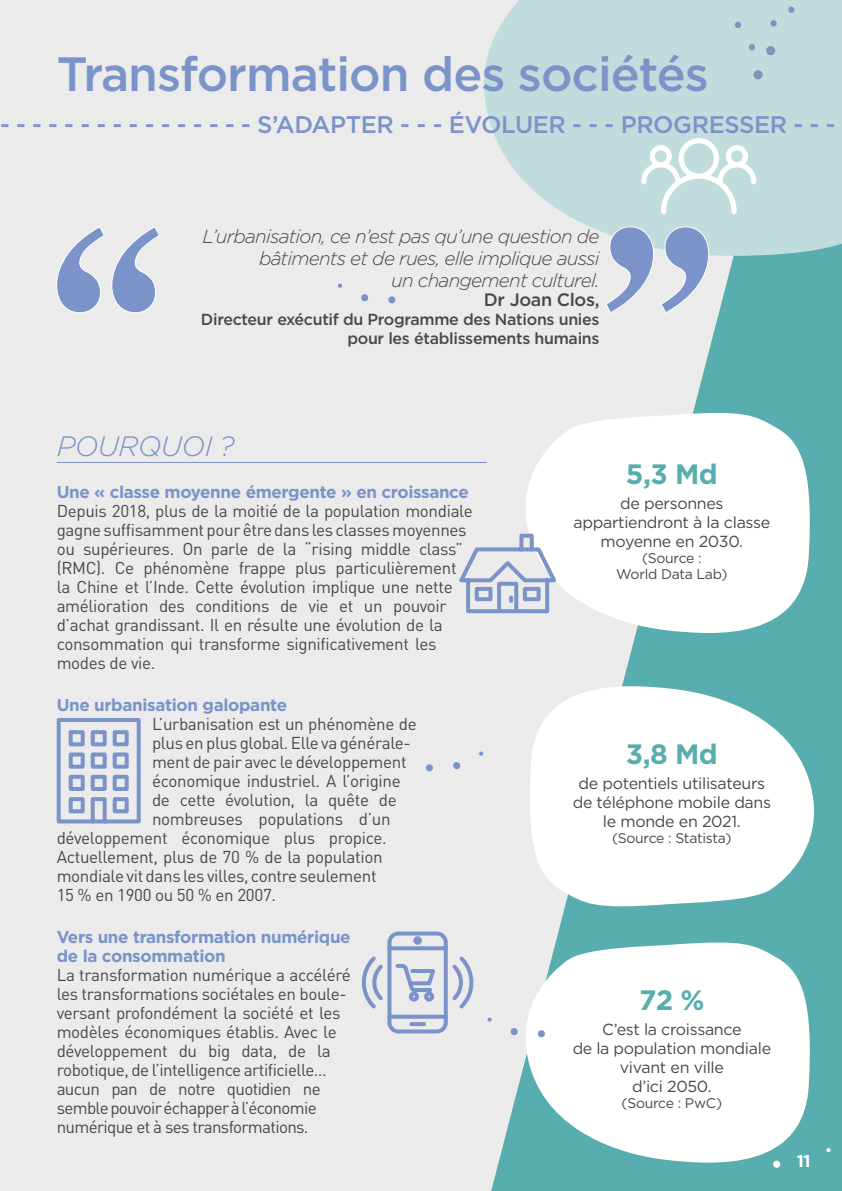
<style>
.page{position:relative;width:842px;height:1191px;background:#ebebeb}
.page>*{position:absolute;margin:0;border:0;box-sizing:border-box;transform-origin:0 0}
.t1{font:500 48px "Gotham";letter-spacing:-.02em;color:#7b93c8}
.t2{font:700 28px "Gotham";color:#58adaf}
.t3{font:italic 300 28px "Gotham";letter-spacing:-.02em;color:#7b93c8}
.t4{font:500 24px "Gotham";letter-spacing:-.015em;color:#7b93c8}
.t5{font:italic 300 19px/22px "Gotham";letter-spacing:-.04em;color:#484848;text-align:right}
.t6{font:500 18px "Gotham";letter-spacing:-.02em;color:#484848}
.t7{font:17px/19px "DIN Pro";letter-spacing:-.02em;color:#484848}
.t8{font:700 17px/19px "Gotham";letter-spacing:-.02em;color:#7b93c8}
.t9{font:700 17px "Gotham";color:#fff}
.t10{font:16px/19px "Gotham";letter-spacing:-.02em;color:#484848;text-align:center}
.t11{font:500 16px/19px "Gotham";letter-spacing:-.02em;color:#484848;text-align:right}
.t12{font:14px/16px "Gotham";letter-spacing:-.02em;color:#484848;text-align:center}
</style>
<div class="page">
<svg style="left:491px;top:258px;width:351px;height:933px;fill:#58adaf"></svg>
<svg style="left:484px;top:0;width:358px;height:258px;background:#c4ddde"></svg>
<svg style="left:826px;top:1147px;width:5px;height:5px"></svg>
<div style="left:792px;top:1153px;width:24px;height:28px;background:#58adaf"></div>
<div style="left:754px;top:71px;width:8px;height:7px;background:#789e9f;border-radius:50%"></div>
<div style="left:753px;top:70px;width:10px;height:9px;border:2px solid #7b93c8;border-radius:50%"></div>
<div style="left:767px;top:47px;width:7px;height:7px;background:#789e9f;border-radius:50%"></div>
<div style="left:766px;top:46px;width:9px;height:9px;border:2px solid #7b93c8;border-radius:50%"></div>
<svg style="left:749px;top:44px;width:6px;height:6px"></svg>
<div style="left:770px;top:20px;width:7px;height:7px;border:2px solid #7b93c8;border-radius:50%"></div>
<svg style="left:788px;top:7px;width:6px;height:6px"></svg>
<svg style="left:735px;top:22px;width:6px;height:6px"></svg>
<hr style="left:57px;top:462px;width:430px;height:1px;background:#7b93c8">
<svg style="left:512px;top:410px;width:301px;height:230px;background:#eef5f5"></svg>
<svg style="left:526px;top:678px;width:302px;height:231px;background:#dfeeef"></svg>
<svg style="left:512px;top:939px;width:301px;height:231px;background:#deeeee"></svg>
<svg style="left:426px;top:764px;width:7px;height:8px"></svg>
<svg style="left:453px;top:762px;width:8px;height:7px"></svg>
<svg style="left:479px;top:751px;width:5px;height:5px"></svg>
<svg style="left:537px;top:1029px;width:8px;height:8px"></svg>
<svg style="left:510px;top:1027px;width:8px;height:8px"></svg>
<svg style="left:487px;top:1017px;width:5px;height:5px"></svg>
<svg style="left:56px;top:226px;width:104px;height:87px"></svg>
<svg style="left:605px;top:226px;width:104px;height:87px"></svg>
<svg style="left:388px;top:296px;width:8px;height:8px"></svg>
<svg style="left:361px;top:294px;width:8px;height:8px"></svg>
<svg style="left:338px;top:283px;width:4px;height:5px"></svg>
<svg style="left:641px;top:137px;width:116px;height:78px;background:#cee4e4"></svg>
<svg style="left:459px;top:531px;width:101px;height:84px"></svg>
<svg style="left:56px;top:718px;width:85px;height:106px"></svg>
<svg style="left:362px;top:931px;width:112px;height:103px"></svg>
<div style="left:409px;top:991px;width:10px;height:10px;border:4px solid #7b93c8;border-radius:50%"></div>
<div style="left:424px;top:991px;width:10px;height:10px;border:4px solid #7b93c8;border-radius:50%"></div>
<h1 class="t1" style="left:57px;top:43px;width:654px">Transformation des sociétés</h1>
<h3 class="t4" style="left:0;top:108px;width:837px">- - - - - - - - - - - - - - - - S’ADAPTER - - - ÉVOLUER - - - PROGRESSER - - -</h3>
<p class="t5" style="left:202px;top:225px;width:399px">L’urbanisation, ce n’est pas qu’une question de bâtiments et de rues, elle implique aussi<br>un changement culturel.</p>
<p class="t6" style="left:484px;top:288px;width:117px">Dr Joan Clos,</p>
<p class="t11" style="left:201px;top:310px;width:400px">Directeur exécutif du Programme des Nations unies pour les établissements humains</p>
<h2 class="t3" style="left:57px;top:428px;width:179px">POURQUOI ?</h2>
<p class="t8" style="left:57px;top:482px;width:414px">Une « classe moyenne émergente » en croissance</p>
<p class="t7" style="left:57px;top:499px;width:418px">Depuis 2018, plus de la moitié de la population mondiale gagne suffisamment pour être dans les classes moyennes ou supérieures. On parle de la “rising middle class” (RMC). Ce phénomène frappe plus particulièrement la Chine et l’Inde. Cette évolution implique une nette amélioration des conditions de vie et un pouvoir d’achat grandissant. Il en résulte une évolution de la consommation qui transforme significativement les modes de vie.</p>
<p class="t8" style="left:57px;top:695px;width:232px">Une urbanisation galopante</p>
<p class="t7" style="left:152px;top:712px;width:266px">L’urbanisation est un phénomène de</p>
<p class="t7" style="left:152px;top:731px;width:258px">plus en plus global. Elle va générale-</p>
<p class="t7" style="left:152px;top:750px;width:256px">ment de pair avec le développement</p>
<p class="t7" style="left:152px;top:769px;width:250px">économique industriel. A l’origine</p>
<p class="t7" style="left:152px;top:788px;width:246px">de cette évolution, la quête de</p>
<p class="t7" style="left:152px;top:807px;width:240px">nombreuses populations d’un</p>
<p class="t7" style="left:57px;top:826px;width:332px">développement économique plus propice.</p>
<p class="t7" style="left:57px;top:845px;width:327px">Actuellement, plus de 70 % de la population</p>
<p class="t7" style="left:57px;top:864px;width:322px">mondiale vit dans les villes, contre seulement</p>
<p class="t7" style="left:57px;top:883px;width:221px">15 % en 1900 ou 50 % en 2007.</p>
<p class="t8" style="left:57px;top:927px;width:295px">Vers une transformation numérique de la consommation</p>
<p class="t7" style="left:57px;top:963px;width:296px">La transformation numérique a accéléré les transformations sociétales en boule&shy;versant profondément la société et les modèles économiques établis. Avec le développement du big data, de la robotique, de l’intelligence artificielle… aucun pan de notre quotidien ne semble pouvoir échapper à l’économie numérique et à ses transformations.</p>
<h2 class="t2" style="left:626px;top:455px;width:93px">5,3 Md</h2>
<p class="t10" style="left:573px;top:493px;width:198px">de personnes appartiendront à la classe moyenne en 2030.</p>
<p class="t12" style="left:616px;top:549px;width:113px">(Source :<br>World Data Lab)</p>
<h2 class="t2" style="left:626px;top:736px;width:93px">3,8 Md</h2>
<p class="t10" style="left:573px;top:773px;width:200px">de potentiels utilisateurs de téléphone mobile dans le monde en 2021.</p>
<p class="t12" style="left:612px;top:829px;width:121px">(Source : Statista)</p>
<h2 class="t2" style="left:639px;top:981px;width:67px">72 %</h2>
<p class="t10" style="left:573px;top:1019px;width:200px">C’est la croissance<br>de la population mondiale vivant en ville<br>d’ici 2050.</p>
<p class="t12" style="left:622px;top:1094px;width:102px">(Source : PwC)</p>
<p class="t9" style="left:797px;top:1150px;width:16px">11</p>
</div>
